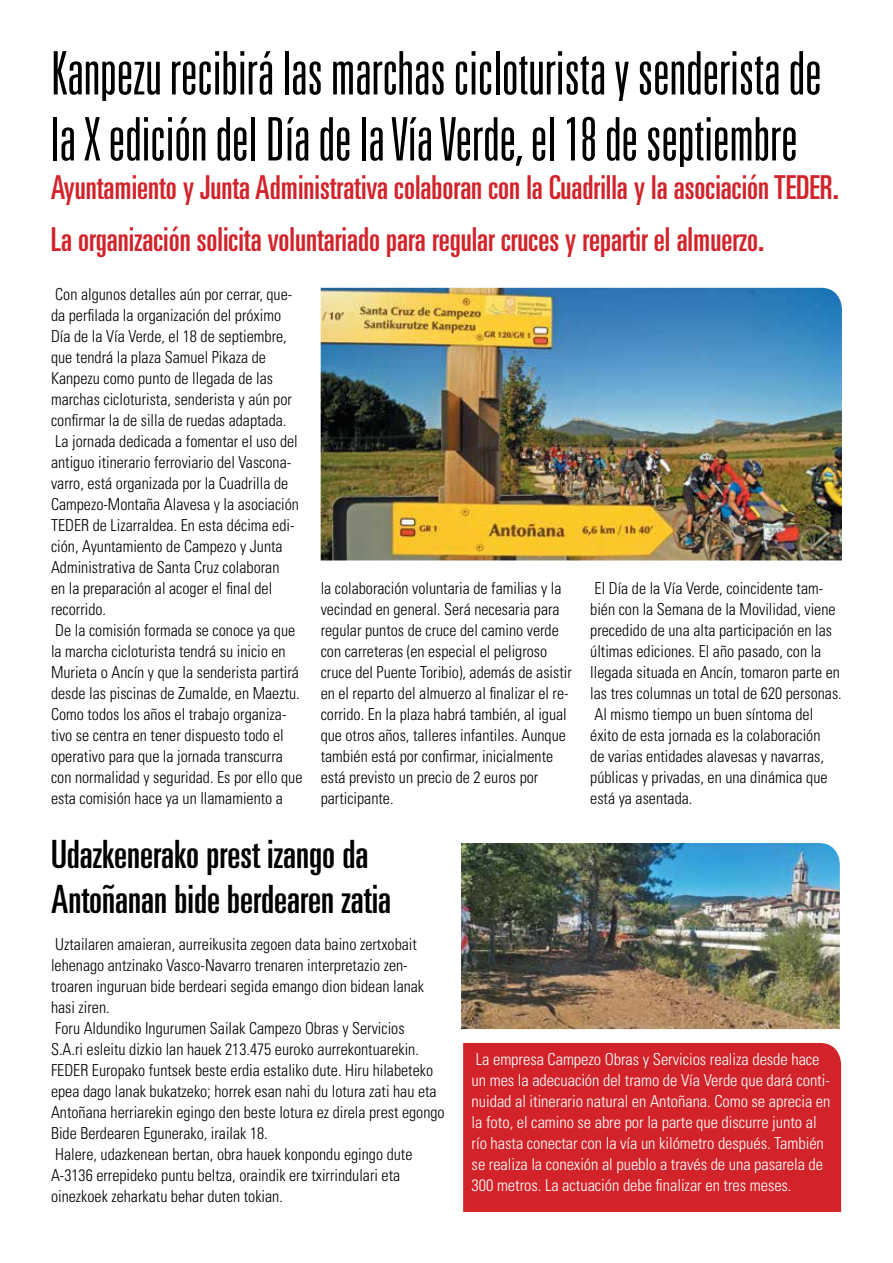
<style>
.page{position:relative;width:893px;height:1263px;background:#fff}
.page>*{position:absolute;margin:0;border:0;box-sizing:border-box;transform-origin:0 0}
.t1{font:300 ultra-condensed 60px/66px "Univers LT Std";letter-spacing:-.005em;color:#000}
.t2{font:ultra-condensed 39px/45px "Univers LT Std";color:#000}
.t3{font:ultra-condensed 33px/51.8px "Univers LT Std";color:#d2232a}
.t4{font:300 condensed 16.5px/21px "Univers LT Std";color:#000}
.t5{font:300 condensed 16.5px/21px "Univers LT Std";letter-spacing:-.005em;color:#fff}
</style>
<div class="page">
<img style="left:321px;top:288px;width:521px;height:272px">
<div style="left:463px;top:1043px;width:378px;height:169px;background:#d2232a"></div>
<img style="left:461px;top:843px;width:379px;height:186px">
<h1 class="t1" style="left:51px;top:40px;width:772px">Kanpezu recibirá las marchas cicloturista y senderista de la X edición del Día de la Vía Verde, el 18 de septiembre</h1>
<h3 class="t3" style="left:51px;top:162px;width:790px">Ayuntamiento y Junta Administrativa colaboran con la Cuadrilla y la asociación TEDER.<br>La organización solicita voluntariado para regular cruces y repartir el almuerzo.</h3>
<p class="t4" style="left:51px;top:283px;width:253px">Con algunos detalles aún por cerrar, que&shy;da perfilada la organización del próximo Día de la Vía Verde, el 18 de septiembre, que tendrá la plaza Samuel Pikaza de Kanpezu como punto de llegada de las marchas cicloturista, senderista y aún por confirmar la de silla de ruedas adaptada.<br>La jornada dedicada a fomentar el uso del antiguo itinerario ferroviario del Vascona&shy;varro, está organizada por la Cuadrilla de Campezo-Montaña Alavesa y la asociación TEDER de Lizarraldea. En esta décima edi&shy;ción, Ayuntamiento de Campezo y Junta Administrativa de Santa Cruz colaboran<br>en la preparación al acoger el final del recorrido.<br>De la comisión formada se conoce ya que la marcha cicloturista tendrá su inicio en Murieta o Ancín y que la senderista partirá desde las piscinas de Zumalde, en Maeztu.<br>Como todos los años el trabajo organiza&shy;tivo se centra en tener dispuesto todo el operativo para que la jornada transcurra con normalidad y seguridad. Es por ello que esta comisión hace ya un llamamiento a</p>
<p class="t4" style="left:321px;top:577px;width:253px">la colaboración voluntaria de familias y la vecindad en general. Será necesaria para regular puntos de cruce del camino verde con carreteras (en especial el peligroso cruce del Puente Toribio), además de asistir en el reparto del almuerzo al finalizar el re&shy;corrido. En la plaza habrá también, al igual que otros años, talleres infantiles. Aunque también está por confirmar, inicialmente está previsto un precio de 2 euros por participante.</p>
<p class="t4" style="left:590px;top:577px;width:253px">El Día de la Vía Verde, coincidente tam&shy;bién con la Semana de la Movilidad, viene precedido de una alta participación en las últimas ediciones. El año pasado, con la llegada situada en Ancín, tomaron parte en las tres columnas un total de 620 personas.<br>Al mismo tiempo un buen síntoma del<br>éxito de esta jornada es la colaboración<br>de varias entidades alavesas y navarras, públicas y privadas, en una dinámica que está ya asentada.</p>
<h2 class="t2" style="left:51px;top:832px;width:342px">Udazkenerako prest izango da<br>Antoñanan bide berdearen zatia</h2>
<p class="t4" style="left:51px;top:934px;width:395px">Uztailaren amaieran, aurreikusita zegoen data baino zertxobait lehenago antzinako Vasco-Navarro trenaren interpretazio zen&shy;troaren inguruan bide berdeari segida emango dion bidean lanak hasi ziren.<br>Foru Aldundiko Ingurumen Sailak Campezo Obras y Servicios<br>S.A.ri esleitu dizkio lan hauek 213.475 euroko aurrekontuarekin.<br>FEDER Europako funtsek beste erdia estaliko dute. Hiru hilabeteko epea dago lanak bukatzeko; horrek esan nahi du lotura zati hau eta Antoñana herriarekin egingo den beste lotura ez direla prest egongo Bide Berdearen Egunerako, irailak 18.<br>Halere, udazkenean bertan, obra hauek konpondu egingo dute A-3136 errepideko puntu beltza, oraindik ere txirrindulari eta oinezkoek zeharkatu behar duten tokian.</p>
<p class="t5" style="left:472px;top:1048px;width:360px">La empresa Campezo Obras y Servicios realiza desde hace un mes la adecuación del tramo de Vía Verde que dará conti&shy;nuidad al itinerario natural en Antoñana. Como se aprecia en la foto, el camino se abre por la parte que discurre junto al río hasta conectar con la vía un kilómetro después. También se realiza la conexión al pueblo a través de una pasarela de 300 metros. La actuación debe finalizar en tres meses.</p>
</div>
